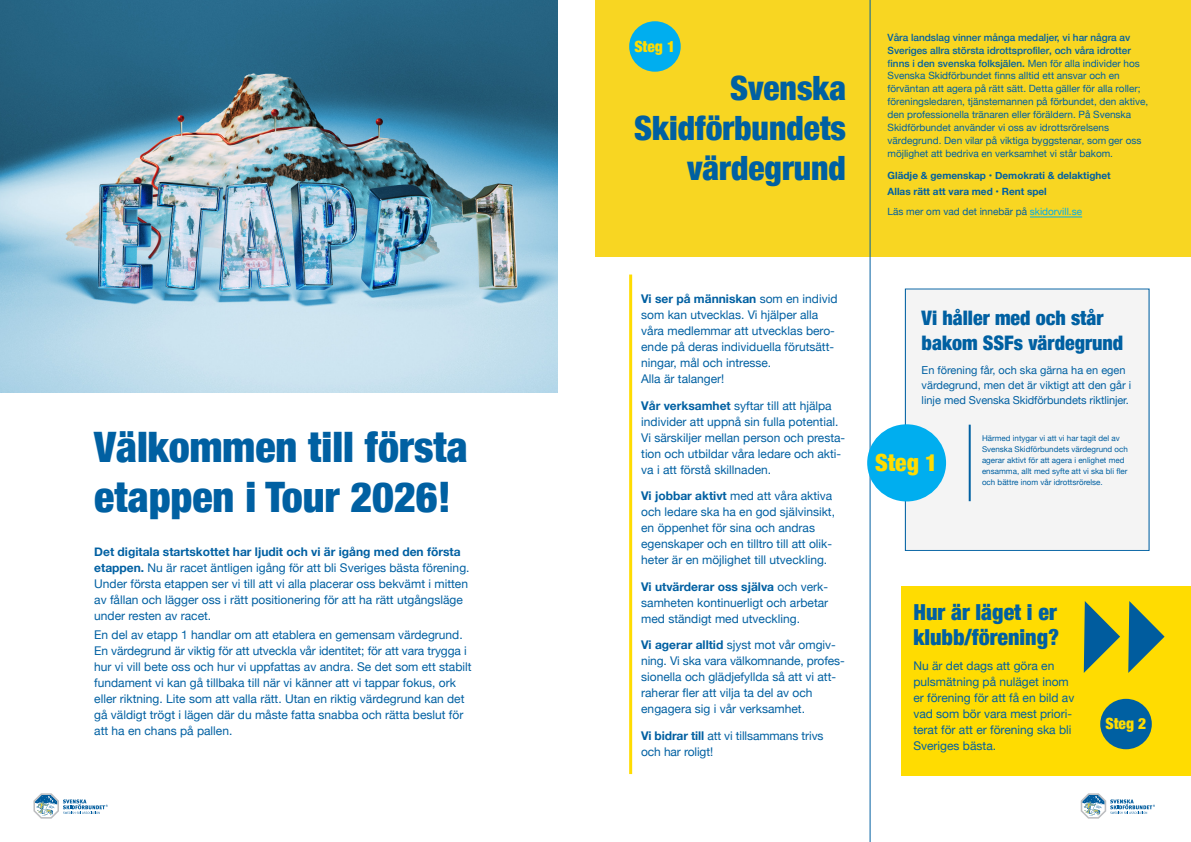
<style>
.page{position:relative;width:1191px;height:842px;background:#fff}
.page>*{position:absolute;margin:0;border:0;box-sizing:border-box;transform-origin:0 0}
.t1{font:900 condensed 42px/50.4px "Helvetica Neue";color:#0060a2}
.t2{font:900 condensed 33.5px/39.9px "Helvetica Neue";color:#0060a2;text-align:right}
.t3{font:900 condensed 23.7px "Helvetica Neue";color:#ffdc01}
.t4{font:900 condensed 22px/25.3px "Helvetica Neue";color:#0060a2}
.t5{font:900 condensed 20px/25.3px "Helvetica Neue";color:#0060a2}
.t6{font:900 condensed 15.5px "Helvetica Neue";color:#ffdc01}
.t7{font:12px/16px "Helvetica Neue";color:#0060a2}
.t8{font:11px/15px "Helvetica Neue";color:#0060a2}
.t9{font:10px/13px "Helvetica Neue";color:#0060a2}
.t10{font:700 10px/15.7px "Helvetica Neue";color:#0060a2}
.t11{font:8px/11px "Helvetica Neue";color:#0060a2}
.s1{font-weight:700}
.s2{font-weight:500}
.s3{font-family:"Helvetica Neue LT Std";font-weight:500;font-stretch:condensed}
.s4{font-family:"Helvetica Neue LT Std"}
.s5{font-family:"Minion Pro"}
.s6{font-family:"Helvetica Neue LT Std";color:#00aeef}
.s7{color:#00aeef}
</style>
<div class="page">
<div style="left:901px;top:586px;width:290px;height:189px;background:#ffdc01"></div>
<div style="left:905px;top:288px;width:244px;height:263px;background:#f4f4f4;border:1px solid #0060a2"></div>
<div style="left:595px;top:0;width:596px;height:256px;background:#f8d622"></div>
<img style="left:0;top:0;width:557px;height:393px">
<hr style="left:870px;top:0;width:1px;height:842px;background:#0060a2">
<svg style="left:33px;top:793px;width:75px;height:26px"></svg>
<svg style="left:1080px;top:793px;width:75px;height:26px"></svg>
<svg style="left:1083px;top:601px;width:37px;height:72px"></svg>
<svg style="left:1128px;top:601px;width:36px;height:72px"></svg>
<div style="left:867px;top:424px;width:79px;height:77px;background:#00aeef;border-radius:50%"></div>
<div style="left:1100px;top:699px;width:51px;height:50px;background:#0060a2;border-radius:50%"></div>
<div style="left:629px;top:21px;width:51px;height:51px;background:#00aeef;border-radius:50%"></div>
<hr style="left:968px;top:425px;width:2px;height:76px;background:#0060a2">
<hr style="left:629px;top:275px;width:3px;height:499px;background:#ffdc01">
<hr style="left:1030px;top:217px;width:52px;height:1px;background:#00aeef">
<p class="t1" style="left:94px;top:419px;width:375px">Välkommen till första etappen i Tour 2026!</p>
<p class="t7" style="left:94px;top:544px;width:377px"><span class="s1">Det digitala startskottet har ljudit och vi är igång med den första etappen.</span> Nu är racet äntligen igång för att bli Sveriges bästa förening.<br>Under första etappen ser vi till att vi alla placerar oss bekvämt i mitten av fållan och lägger oss i rätt positionering för att ha rätt utgångsläge under resten av racet.</p>
<p class="t7" style="left:94px;top:628px;width:379px">En del av etapp 1 handlar om att etablera en gemensam värdegrund.<br>En värdegrund är viktig för att utveckla vår identitet; för att vara trygga i hur vi vill bete oss och hur vi uppfattas av andra. Se det som ett stabilt fundament vi kan gå tillbaka till när vi känner att vi tappar fokus, ork eller riktning. Lite som att valla rätt. Utan en riktig värdegrund kan det gå väldigt trögt i lägen där du måste fatta snabba och rätta beslut för att ha en chans på pallen.</p>
<p class="t6" style="left:634px;top:33px;width:42px">Steg 1</p>
<p class="t2" style="left:634px;top:66px;width:213px">Svenska<br>Skidförbundets värdegrund</p>
<p class="t9" style="left:887px;top:31px;width:262px"><span class="s2">Våra landslag vinner många medaljer, vi har några av Sveriges allra största idrottspro</span><span class="s3">fi</span><span class="s2">ler, och våra idrotter </span><span class="s4">f</span><span class="s2">inns i den svenska folksjälen.</span> Men för alla individer hos Svenska Skidförbundet finns alltid ett ansvar och en förväntan att agera på rätt sätt. Detta gäller för alla roller; föreningsledaren, tjänstemannen på förbundet, den aktive, den professionella tränaren eller föräldern. På Svenska Skidförbundet använder vi oss av idrottsrörelsens värdegrund. Den vilar på viktiga byggstenar<span class="s5">,</span> <span class="s4">som</span> ger oss möjlighet att bedriva en verksamhet vi står bakom.</p>
<p class="t10" style="left:887px;top:168px;width:225px">Glädje &amp; gemenskap • Demokrati &amp; delaktighet<br>Allas rätt att vara med • Rent spel</p>
<p class="t9" style="left:887px;top:206px;width:196px">Läs mer om vad det innebär på <span class="s6">s</span><span class="s7">kidorvill.se</span></p>
<p class="t7" style="left:641px;top:292px;width:198px"><span class="s1">Vi ser på människan</span> som en individ som kan utvecklas. Vi hjälper alla våra medlemmar att utvecklas bero&shy;ende på deras individuella förutsätt&shy;ningar, mål och intresse.<br>Alla är talanger!</p>
<p class="t7" style="left:641px;top:398px;width:206px"><span class="s1">Vår verksamhet</span> syftar till att hjälpa individer att uppnå sin fulla potential.<br>Vi särskiljer mellan person och presta&shy;tion och utbildar våra ledare och akti&shy;va i att förstå skillnaden.</p>
<p class="t7" style="left:641px;top:489px;width:195px"><span class="s1">Vi jobbar aktivt</span> med att våra aktiva och ledare ska ha en god självinsikt, en öppenhet för sina och andras egenskaper och en tilltro till att olik&shy;heter är en möjlighet till utveckling.</p>
<p class="t7" style="left:641px;top:579px;width:188px;text-align:justify"><span class="s1">Vi utvärderar oss själva</span> och verk&shy;samheten kontinuerligt och arbetar med ständigt med utveckling.</p>
<p class="t7" style="left:641px;top:638px;width:205px"><span class="s1">Vi agerar alltid</span> sjyst mot vår omgiv&shy;ning. Vi ska vara välkomnande, profes&shy;sionella och glädjefyllda så att vi att&shy;raherar fler att vilja ta del av och engagera sig i vår verksamhet.</p>
<p class="t7" style="left:641px;top:728px;width:184px"><span class="s1">Vi bidrar till</span> att vi tillsammans trivs och har roligt!</p>
<p class="t5" style="left:921px;top:304px;width:203px">Vi håller med och står bakom SSFs värdegrund</p>
<p class="t8" style="left:921px;top:363px;width:211px">En förening får, och ska gärna ha en egen värdegrund, men det är viktigt att den går i linje med Svenska Skidförbundets riktlinjer.</p>
<p class="t3" style="left:875px;top:443px;width:64px">Steg 1</p>
<p class="t11" style="left:982px;top:433px;width:147px">Härmed intygar vi att vi har tagit del av Svenska Skidförbundets värdegrund och agerar aktivt för att agera i enlighet med ensamma, allt med syfte att vi ska bli fler och bättre inom vår idrottsrörelse.</p>
<p class="t4" style="left:913px;top:598px;width:147px">Hur är läget i er klubb/förening?</p>
<p class="t7" style="left:913px;top:658px;width:162px">Nu är det dags att göra en pulsmätning på nuläget inom er förening för att få en bild av vad som bör vara mest priori&shy;terat för att er förening ska bli<br>Sveriges bästa.</p>
<p class="t6" style="left:1105px;top:711px;width:42px">Steg 2</p>
</div>
